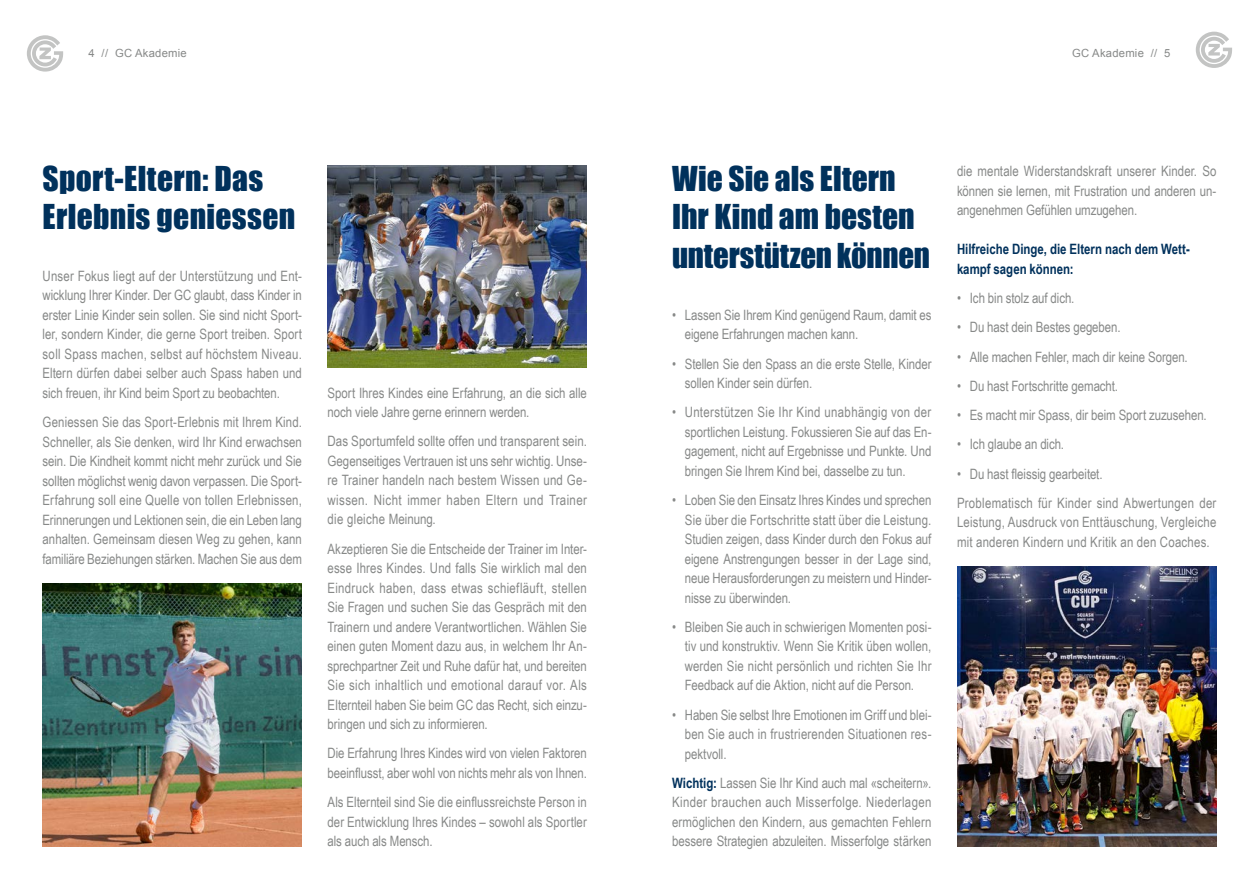
<style>
.page{position:relative;width:1259px;height:893px;background:#fff}
.page>*{position:absolute;margin:0;border:0;box-sizing:border-box;transform-origin:0 0}
.t1{font:31.5px/38.7px "Impact";letter-spacing:.005em;color:#00315c}
.t2{font:14.25px/19.5px "Arial Narrow";letter-spacing:-.005em;color:#878988;text-align:justify}
.t3{font:14.25px/19.5px "Arial Narrow";letter-spacing:.015em;color:#878988}
.t4{font:14.25px/29.2px "Arial Narrow";letter-spacing:.02em;color:#878988}
.t5{font:700 14.25px/19.5px "Arial Narrow";color:#00315c}
.t6{font:11.25px "Arial";letter-spacing:.02em;color:#878988}
.s1{font-weight:700;color:#00315c}
</style>
<div class="page">
<svg style="left:1195px;top:31px;width:37px;height:37px"></svg>
<svg style="left:27px;top:35px;width:36px;height:37px"></svg>
<img style="left:43px;top:583px;width:259px;height:263px">
<img style="left:957px;top:566px;width:259px;height:280px">
<img style="left:327px;top:166px;width:260px;height:202px">
<p class="t6" style="left:88px;top:46px;width:100px">4 // GC Akademie</p>
<p class="t6" style="left:1072px;top:46px;width:100px">GC Akademie // 5</p>
<h1 class="t1" style="left:43px;top:158px;width:254px">Sport-Eltern: Das<br>Erlebnis geniessen</h1>
<p class="t2" style="left:43px;top:265px;width:261px">Unser Fokus liegt auf der Unterstützung und Ent&shy;wicklung Ihrer Kinder. Der GC glaubt, dass Kinder in erster Linie Kinder sein sollen. Sie sind nicht Sport&shy;ler, sondern Kinder, die gerne Sport treiben. Sport soll Spass machen, selbst auf höchstem Niveau.<br>Eltern dürfen dabei selber auch Spass haben und sich freuen, ihr Kind beim Sport zu beobachten.</p>
<p class="t2" style="left:43px;top:412px;width:261px">Geniessen Sie das Sport-Erlebnis mit Ihrem Kind.<br>Schneller, als Sie denken, wird Ihr Kind erwachsen sein. Die Kindheit kommt nicht mehr zurück und Sie sollten möglichst wenig davon verpassen. Die Sport-Erfahrung soll eine Quelle von tollen Erlebnissen, Erinnerungen und Lektionen sein, die ein Leben lang anhalten. Gemeinsam diesen Weg zu gehen, kann familiäre Beziehungen stärken. Machen Sie aus dem</p>
<p class="t2" style="left:327px;top:382px;width:261px">Sport Ihres Kindes eine Erfahrung, an die sich alle noch viele Jahre gerne erinnern werden.</p>
<p class="t2" style="left:327px;top:431px;width:261px">Das Sportumfeld sollte offen und transparent sein.<br>Gegenseitiges Vertrauen ist uns sehr wichtig. Unse&shy;re Trainer handeln nach bestem Wissen und Ge&shy;wissen. Nicht immer haben Eltern und Trainer die gleiche Meinung.</p>
<p class="t2" style="left:327px;top:538px;width:261px">Akzeptieren Sie die Entscheide der Trainer im Inter&shy;esse Ihres Kindes. Und falls Sie wirklich mal den Eindruck haben, dass etwas schiefläuft, stellen Sie Fragen und suchen Sie das Gespräch mit den Trainern und andere Verantwortlichen. Wählen Sie einen guten Moment dazu aus, in welchem Ihr An&shy;sprechpartner Zeit und Ruhe dafür hat, und bereiten Sie sich inhaltlich und emotional darauf vor. Als Elternteil haben Sie beim GC das Recht, sich einzu&shy;bringen und sich zu informieren.</p>
<p class="t2" style="left:327px;top:743px;width:261px">Die Erfahrung Ihres Kindes wird von vielen Faktoren beeinflusst, aber wohl von nichts mehr als von Ihnen.</p>
<p class="t2" style="left:327px;top:792px;width:261px">Als Elternteil sind Sie die einflussreichste Person in der Entwicklung Ihres Kindes – sowohl als Sportler als auch als Mensch.</p>
<h1 class="t1" style="left:672px;top:158px;width:259px">Wie Sie als Eltern<br>Ihr Kind am besten unterstützen können</h1>
<p class="t2" style="left:685px;top:304px;width:248px;text-indent:-13px">• Lassen Sie Ihrem Kind genügend Raum, damit es eigene Erfahrungen machen kann.</p>
<p class="t2" style="left:685px;top:353px;width:248px;text-indent:-13px">• Stellen Sie den Spass an die erste Stelle, Kinder sollen Kinder sein dürfen.</p>
<p class="t2" style="left:685px;top:402px;width:248px;text-indent:-13px">• Unterstützen Sie Ihr Kind unabhängig von der sportlichen Leistung. Fokussieren Sie auf das En&shy;gagement, nicht auf Ergebnisse und Punkte. Und bringen Sie Ihrem Kind bei, dasselbe zu tun.</p>
<p class="t2" style="left:685px;top:490px;width:248px;text-indent:-13px">• Loben Sie den Einsatz Ihres Kindes und sprechen Sie über die Fortschritte statt über die Leistung.<br>Studien zeigen, dass Kinder durch den Fokus auf eigene Anstrengungen besser in der Lage sind, neue Herausforderungen zu meistern und Hinder&shy;nisse zu überwinden.</p>
<p class="t2" style="left:685px;top:616px;width:248px;text-indent:-13px">• Bleiben Sie auch in schwierigen Momenten posi&shy;tiv und konstruktiv. Wenn Sie Kritik üben wollen, werden Sie nicht persönlich und richten Sie Ihr Feedback auf die Aktion, nicht auf die Person.</p>
<p class="t2" style="left:685px;top:704px;width:248px;text-indent:-13px">• Haben Sie selbst Ihre Emotionen im Griff und blei&shy;ben Sie auch in frustrierenden Situationen res&shy;pektvoll.</p>
<p class="t2" style="left:672px;top:772px;width:261px"><span class="s1">Wichtig:</span> Lassen Sie Ihr Kind auch mal «scheitern».<br>Kinder brauchen auch Misserfolge. Niederlagen ermöglichen den Kindern, aus gemachten Fehlern bessere Strategien abzuleiten. Misserfolge stärken</p>
<p class="t2" style="left:957px;top:161px;width:261px">die mentale Widerstandskraft unserer Kinder. So können sie lernen, mit Frustration und anderen un&shy;angenehmen Gefühlen umzugehen.</p>
<p class="t5" style="left:957px;top:239px;width:234px">Hilfreiche Dinge, die Eltern nach dem Wett&shy;kampf sagen können:</p>
<p class="t2" style="left:957px;top:288px;width:119px">• Ich bin stolz auf dich.</p>
<p class="t2" style="left:957px;top:317px;width:165px">• Du hast dein Bestes gegeben.</p>
<p class="t2" style="left:957px;top:346px;width:232px">• Alle machen Fehler, mach dir keine Sorgen.</p>
<p class="t2" style="left:957px;top:375px;width:163px">• Du hast Fortschritte gemacht.</p>
<p class="t2" style="left:957px;top:405px;width:251px">• Es macht mir Spass, dir beim Sport zuzusehen.</p>
<p class="t2" style="left:957px;top:434px;width:109px">• Ich glaube an dich.</p>
<p class="t4" style="left:957px;top:458px;width:261px">• Du hast fleissig gearbeitet.<br>Problematisch für Kinder sind Abwertungen der</p>
<p class="t3" style="left:957px;top:512px;width:261px">Leistung, Ausdruck von Enttäuschung, Vergleiche mit anderen Kindern und Kritik an den Coaches.</p>
</div>
